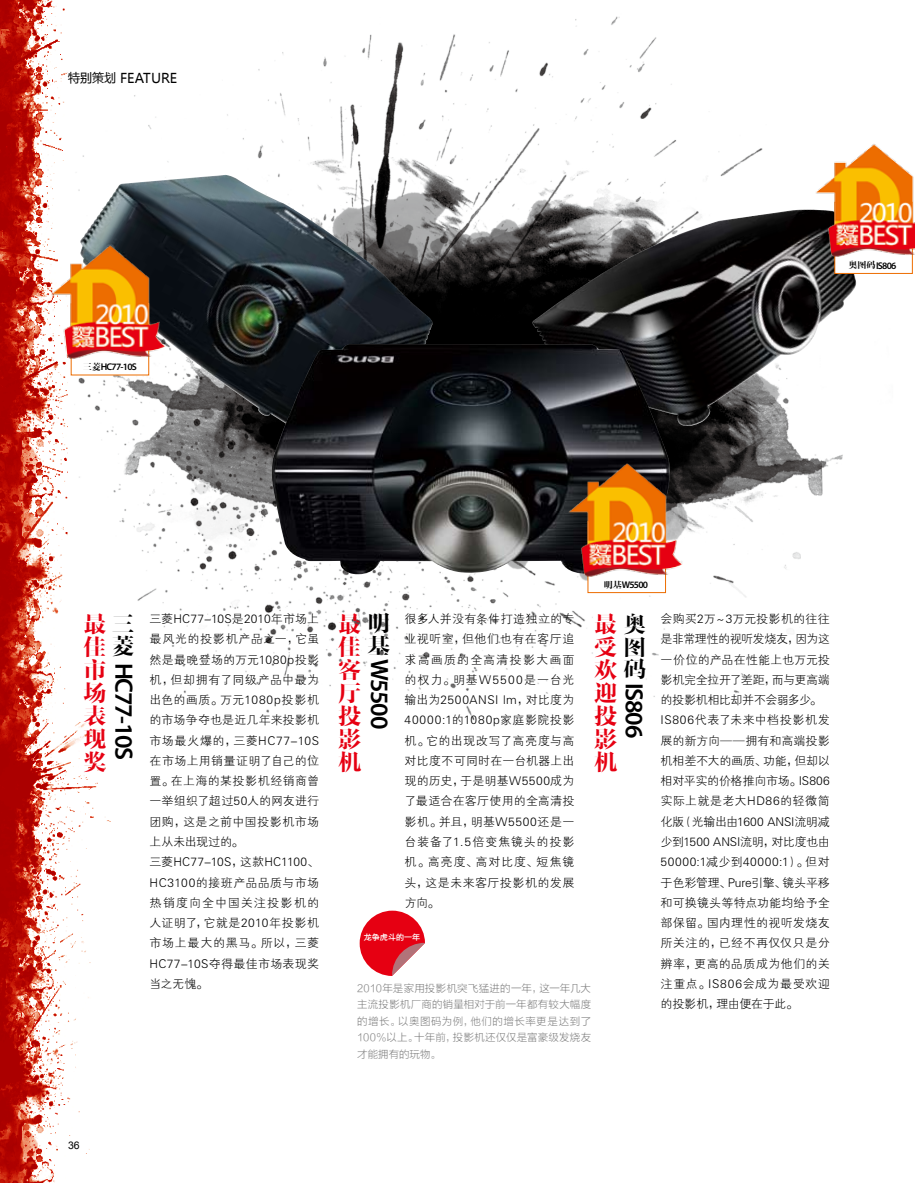
<style>
.page{position:relative;width:915px;height:1183px;background:#fff}
.page>*{position:absolute;margin:0;border:0;box-sizing:border-box;transform-origin:0 0}
.t1{font:600 25.05px "Myriad Pro";letter-spacing:-.05em;color:#000}
.t2{font:22.95px/23px "FZFYSJW GB1 0";color:#e60012;text-align:justify}
.t3{font:22.65px "FZFYSJW GB1 0";color:#000}
.t4{font:13.5px "Microsoft Ya Hei";color:#000}
.t5{font:12px/20.2px "FZXH1 JW GB1 0";letter-spacing:.02em;color:#000}
.t6{font:10.5px/16.5px "FZLTXHK";letter-spacing:.025em;color:#898989;text-align:justify}
.t7{font:10.5px "Arial";color:#000}
.t8{font:600 9.75px "Myriad Pro";letter-spacing:-.075em;color:#000}
.t9{font:8.1px "FZYDZHJW GB1 0";color:#fff}
.s1{font-size:12px}
.s2{font-family:"FZFYSJW GB1 0";font-weight:400;font-size:9px}
.s3{font-size:22.65px;color:#000}
</style>
<div class="page">
<img style="left:0;top:0;width:110px;height:1182px">
<img style="left:68px;top:0;width:837px;height:721px">
<img style="left:532px;top:209px;width:324px;height:220px">
<img style="left:80px;top:175px;width:352px;height:253px">
<img style="left:271px;top:344px;width:400px;height:231px">
<svg style="left:359px;top:910px;width:66px;height:65px"></svg>
<div style="left:834px;top:202px;width:78px;height:71px;background:#fff"></div>
<img style="left:808px;top:136px;width:106px;height:121px">
<div style="left:587px;top:521px;width:78px;height:71px;background:#fff"></div>
<img style="left:561px;top:455px;width:130px;height:121px">
<div style="left:71px;top:304px;width:78px;height:71px;background:#fff"></div>
<img style="left:45px;top:238px;width:129px;height:121px">
<p class="t4" style="left:68px;top:69px;width:111px"><span class="s1">特别策划</span> FEATURE</p>
<p class="t8" style="left:83px;top:360px;width:56px"><span class="s2">三菱</span>HC77-10S</p>
<p class="t8" style="left:848px;top:259px;width:49px"><span class="s2">奥图码</span>IS806</p>
<h2 class="t2" style="left:83px;top:614px;width:52px;text-align:left">最<span class="s3">三</span>佳<span class="s3">菱</span>市场表现奖</h2>
<h1 class="t1" style="left:140px;top:662px;width:99px;rotate:90deg">HC77-10S</h1>
<p class="t8" style="left:603px;top:578px;width:46px"><span class="s2">明基</span>W5500</p>
<h2 class="t2" style="left:338px;top:614px;width:52px">最<span class="s3">明</span></h2>
<h3 class="t3" style="left:367px;top:633px;width:24px">基</h3>
<p class="t5" style="left:404px;top:609px;width:171px;text-align:justify">很多人并没有条件打造独立的专业视听室，但他们也有在客厅追求高画质的全高清投影大画面的权力。明基W5500是一台光输出为2500ANSI lm，对比度为40000:1的1080p家庭影院投影机。它的出现改写了高亮度与高对比度不可同时在一台机器上出现的历史，于是明基W5500成为了最适合在客厅使用的全高清投影机。并且，明基W5500还是一台装备了1.5倍变焦镜头的投影机。高亮度、高对比度、短焦镜头，这是未来客厅投影机的发展方向。</p>
<p class="t5" style="left:149px;top:609px;width:171px">三菱HC77-10S是2010年市场上</p>
<h2 class="t2" style="left:594px;top:614px;width:53px">最<span class="s3">奥</span>受<span class="s3">图</span>欢<span class="s3">码</span></h2>
<p class="t5" style="left:149px;top:629px;width:171px">最风光的投影机产品之一，它虽然是最晚登场的万元1080p投影机，但却拥有了同级产品中最为出色的画质。万元1080p投影机的市场争夺也是近几年来投影机市场最火爆的，三菱HC77-10S在市场上用销量证明了自己的位置。在上海的某投影机经销商曾一举组织了超过50人的网友进行团购，这是之前中国投影机市场上从未出现过的。<br>三菱HC77-10S，这款HC1100、<br>HC3100的接班产品品质与市场热销度向全中国关注投影机的人证明了，它就是2010年投影机市场上最大的黑马。所以，三菱<br>HC77-10S夺得最佳市场表现奖当之无愧。</p>
<h2 class="t2" style="left:338px;top:637px;width:24px">佳客厅投影机</h2>
<h1 class="t1" style="left:395px;top:658px;width:72px;rotate:90deg">W5500</h1>
<h2 class="t2" style="left:594px;top:683px;width:24px">迎投影机</h2>
<h1 class="t1" style="left:650px;top:682px;width:56px;rotate:90deg">IS806</h1>
<p class="t9" style="left:364px;top:932px;width:58px">龙争虎斗的一年</p>
<p class="t6" style="left:357px;top:979px;width:235px">2010年是家用投影机突飞猛进的一年，这一年几大主流投影机厂商的销量相对于前一年都有较大幅度的增长。以奥图码为例，他们的增长率更是达到了100%以上。十年前，投影机还仅仅是富豪级发烧友才能拥有的玩物。</p>
<p class="t5" style="left:660px;top:609px;width:171px">会购买2万～3万元投影机的往往是非常理性的视听发烧友，因为这一价位的产品在性能上也万元投影机完全拉开了差距，而与更高端的投影机相比却并不会弱多少。<br>IS806代表了未来中档投影机发展的新方向——拥有和高端投影机相差不大的画质、功能，但却以相对平实的价格推向市场。IS806实际上就是老大HD86的轻微简化版（光输出由1600 ANSI流明减少到1500 ANSI流明，对比度也由<br>50000:1减少到40000:1）。但对于色彩管理、Pure引擎、镜头平移和可换镜头等特点功能均给予全部保留。国内理性的视听发烧友所关注的，已经不再仅仅只是分辨率，更高的品质成为他们的关注重点。IS806会成为最受欢迎的投影机，理由便在于此。</p>
<p class="t7" style="left:68px;top:1138px;width:13px">36</p>
</div>
